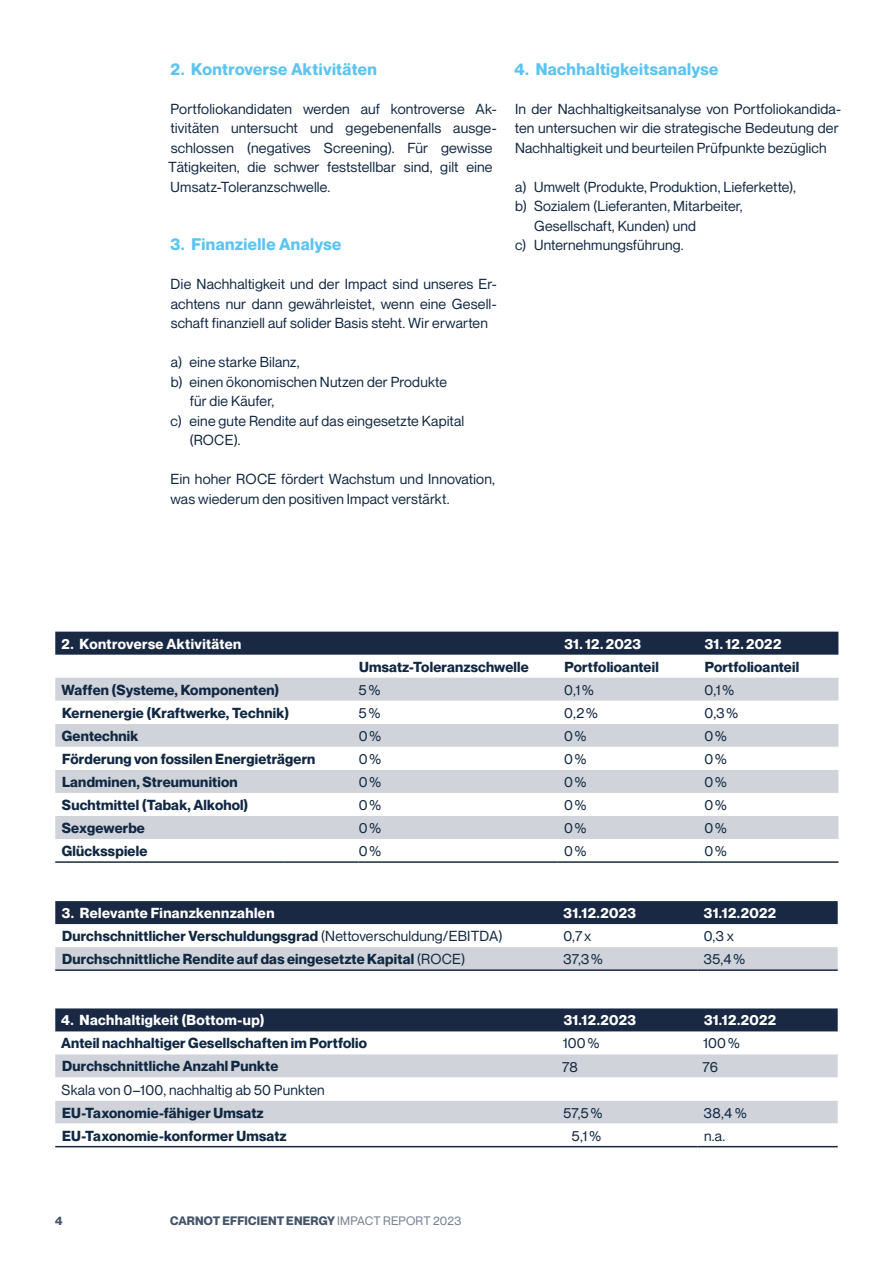
<style>
.page{position:relative;width:893px;height:1263px;background:#fff}
.page>*{position:absolute;margin:0;border:0;box-sizing:border-box;transform-origin:0 0}
.t1{font:700 16.5px "Neue Montreal";letter-spacing:.02em;color:#5cc4f1}
.t2{font:14.25px/19.5px "Neue Montreal";letter-spacing:.01em;color:#112843}
.t3{font:700 14.25px "Neue Montreal";letter-spacing:.015em;color:#112843}
.t4{font:700 14.25px "Neue Montreal";letter-spacing:.025em;color:#fff}
.t5{font:700 12px "Neue Montreal";letter-spacing:.02em;color:#445469}
.s1{font-weight:400}
.s2{font-weight:400;color:#737f8f}
</style>
<div class="page">
<div style="left:55px;top:632px;width:783px;height:23px;background:#192944"></div>
<div style="left:55px;top:678px;width:783px;height:161px;background:#d0d4da"></div>
<svg style="left:55px;top:701px;width:783px;height:115px"></svg>
<hr style="left:55px;top:861px;width:230px;height:2px;background:#192944">
<hr style="left:285px;top:861px;width:73px;height:2px;background:#192944">
<hr style="left:358px;top:861px;width:200px;height:2px;background:#192944">
<hr style="left:558px;top:861px;width:140px;height:2px;background:#192944">
<hr style="left:698px;top:861px;width:140px;height:2px;background:#192944">
<div style="left:55px;top:901px;width:783px;height:23px;background:#192944"></div>
<div style="left:55px;top:947px;width:783px;height:22px;background:#d0d4da"></div>
<hr style="left:55px;top:969px;width:502px;height:2px;background:#192944">
<hr style="left:557px;top:969px;width:140px;height:2px;background:#192944">
<hr style="left:697px;top:969px;width:141px;height:2px;background:#192944">
<div style="left:55px;top:1008px;width:783px;height:23px;background:#192944"></div>
<div style="left:55px;top:1054px;width:783px;height:23px;background:#d0d4da"></div>
<svg style="left:55px;top:1077px;width:783px;height:69px"></svg>
<hr style="left:55px;top:1146px;width:502px;height:1px;background:#192944">
<hr style="left:557px;top:1146px;width:140px;height:1px;background:#192944">
<hr style="left:697px;top:1146px;width:141px;height:1px;background:#192944">
<p class="t1" style="left:170px;top:59px;width:208px">2. Kontroverse Aktivitäten</p>
<p class="t2" style="left:168px;top:99px;width:330px">Portfoliokandidaten werden auf kontroverse Ak&shy;tivitäten untersucht und gegebenenfalls ausge&shy;schlossen (negatives Screening). Für gewisse Tätigkeiten, die schwer feststellbar sind, gilt eine Umsatz-Toleranzschwelle.</p>
<p class="t1" style="left:171px;top:234px;width:172px">3. Finanzielle Analyse</p>
<p class="t2" style="left:171px;top:275px;width:328px;text-align:justify">Die Nachhaltigkeit und der Impact sind unseres Er&shy;achtens nur dann gewährleistet, wenn eine Gesell&shy;schaft finanziell auf solider Basis steht. Wir erwarten</p>
<p class="t2" style="left:171px;top:353px;width:131px">a) eine starke Bilanz,</p>
<p class="t2" style="left:171px;top:372px;width:278px">b) einen ökonomischen Nutzen der Produkte</p>
<p class="t2" style="left:190px;top:392px;width:86px">für die Käufer,</p>
<p class="t2" style="left:171px;top:411px;width:295px">c) eine gute Rendite auf das eingesetzte Kapital</p>
<p class="t2" style="left:189px;top:431px;width:53px">(ROCE).</p>
<p class="t2" style="left:170px;top:470px;width:326px">Ein hoher ROCE fördert Wachstum und Innovation, was wiederum den positiven Impact verstärkt.</p>
<p class="t1" style="left:515px;top:59px;width:205px">4. Nachhaltigkeitsanalyse</p>
<p class="t2" style="left:515px;top:99px;width:328px">In der Nachhaltigkeitsanalyse von Portfoliokandida&shy;ten untersuchen wir die strategische Bedeutung der<br>Nachhaltigkeit und beurteilen Prüfpunkte bezüglich</p>
<p class="t2" style="left:515px;top:177px;width:282px">a) Umwelt (Produkte, Produktion, Lieferkette),</p>
<p class="t2" style="left:515px;top:197px;width:229px">b) Sozialem (Lieferanten, Mitarbeiter,</p>
<p class="t2" style="left:534px;top:216px;width:163px">Gesellschaft, Kunden) und</p>
<p class="t2" style="left:515px;top:236px;width:170px">c) Unternehmungsführung.</p>
<p class="t4" style="left:62px;top:635px;width:181px">2. Kontroverse Aktivitäten</p>
<p class="t4" style="left:564px;top:635px;width:78px">31. 12. 2023</p>
<p class="t4" style="left:705px;top:635px;width:78px">31. 12. 2022</p>
<p class="t3" style="left:359px;top:658px;width:171px">Umsatz-Toleranzschwelle</p>
<p class="t3" style="left:564px;top:658px;width:96px">Portfolioanteil</p>
<p class="t3" style="left:705px;top:658px;width:96px">Portfolioanteil</p>
<p class="t3" style="left:61px;top:681px;width:219px">Waffen (Systeme, Komponenten)</p>
<p class="t2" style="left:359px;top:680px;width:23px">5%</p>
<p class="t2" style="left:564px;top:680px;width:31px">0,1%</p>
<p class="t2" style="left:704px;top:680px;width:31px">0,1%</p>
<p class="t3" style="left:62px;top:704px;width:229px">Kernenergie (Kraftwerke, Technik)</p>
<p class="t2" style="left:359px;top:703px;width:23px">5%</p>
<p class="t2" style="left:564px;top:703px;width:35px">0,2%</p>
<p class="t2" style="left:704px;top:703px;width:35px">0,3%</p>
<p class="t3" style="left:62px;top:727px;width:78px">Gentechnik</p>
<p class="t2" style="left:359px;top:726px;width:24px">0%</p>
<p class="t2" style="left:564px;top:726px;width:24px">0%</p>
<p class="t2" style="left:704px;top:726px;width:24px">0%</p>
<p class="t3" style="left:62px;top:750px;width:255px">Förderung von fossilen Energieträgern</p>
<p class="t2" style="left:359px;top:749px;width:24px">0%</p>
<p class="t2" style="left:564px;top:749px;width:24px">0%</p>
<p class="t2" style="left:704px;top:749px;width:24px">0%</p>
<p class="t3" style="left:62px;top:773px;width:177px">Landminen, Streumunition</p>
<p class="t2" style="left:359px;top:772px;width:24px">0%</p>
<p class="t2" style="left:564px;top:772px;width:24px">0%</p>
<p class="t2" style="left:704px;top:772px;width:24px">0%</p>
<p class="t3" style="left:62px;top:796px;width:188px">Suchtmittel (Tabak, Alkohol)</p>
<p class="t2" style="left:359px;top:795px;width:24px">0%</p>
<p class="t2" style="left:564px;top:795px;width:24px">0%</p>
<p class="t2" style="left:704px;top:795px;width:24px">0%</p>
<p class="t3" style="left:62px;top:819px;width:85px">Sexgewerbe</p>
<p class="t2" style="left:359px;top:818px;width:24px">0%</p>
<p class="t2" style="left:564px;top:818px;width:24px">0%</p>
<p class="t2" style="left:704px;top:818px;width:24px">0%</p>
<p class="t3" style="left:62px;top:842px;width:87px">Glücksspiele</p>
<p class="t2" style="left:359px;top:841px;width:24px">0%</p>
<p class="t2" style="left:564px;top:841px;width:24px">0%</p>
<p class="t2" style="left:704px;top:841px;width:24px">0%</p>
<p class="t4" style="left:62px;top:904px;width:214px">3. Relevante Finanzkennzahlen</p>
<p class="t4" style="left:564px;top:904px;width:74px">31.12.2023</p>
<p class="t4" style="left:704px;top:904px;width:74px">31.12.2022</p>
<p class="t3" style="left:62px;top:927px;width:442px">Durchschnittlicher Verschuldungsgrad <span class="s1">(Nettoverschuldung/EBITDA)</span></p>
<p class="t2" style="left:563px;top:926px;width:30px">0,7 x</p>
<p class="t2" style="left:704px;top:926px;width:32px">0,3 x</p>
<p class="t3" style="left:62px;top:950px;width:405px">Durchschnittliche Rendite auf das eingesetzte Kapital <span class="s1">(ROCE)</span></p>
<p class="t2" style="left:564px;top:949px;width:41px">37,3%</p>
<p class="t2" style="left:704px;top:949px;width:43px">35,4%</p>
<p class="t4" style="left:61px;top:1011px;width:205px">4. Nachhaltigkeit (Bottom-up)</p>
<p class="t4" style="left:564px;top:1011px;width:74px">31.12.2023</p>
<p class="t4" style="left:704px;top:1011px;width:74px">31.12.2022</p>
<p class="t3" style="left:61px;top:1034px;width:307px">Anteil nachhaltiger Gesellschaften im Portfolio</p>
<p class="t2" style="left:563px;top:1034px;width:38px">100%</p>
<p class="t2" style="left:703px;top:1034px;width:38px">100%</p>
<p class="t3" style="left:62px;top:1057px;width:218px">Durchschnittliche Anzahl Punkte</p>
<p class="t2" style="left:562px;top:1057px;width:17px">78</p>
<p class="t2" style="left:702px;top:1057px;width:17px">76</p>
<p class="t2" style="left:62px;top:1080px;width:265px">Skala von 0–100, nachhaltig ab 50 Punkten</p>
<p class="t3" style="left:62px;top:1104px;width:203px">EU-Taxonomie-fähiger Umsatz</p>
<p class="t2" style="left:564px;top:1103px;width:40px">57,5%</p>
<p class="t2" style="left:704px;top:1103px;width:44px">38,4 %</p>
<p class="t3" style="left:62px;top:1127px;width:226px">EU-Taxonomie-konformer Umsatz</p>
<p class="t2" style="left:572px;top:1126px;width:31px">5,1%</p>
<p class="t2" style="left:704px;top:1126px;width:23px">n.a.</p>
<p class="t5" style="left:55px;top:1214px;width:9px">4</p>
<p class="t5" style="left:170px;top:1214px;width:293px">CARNOT EFFICIENT ENERGY <span class="s2">IMPACT REPORT 2023</span></p>
</div>
